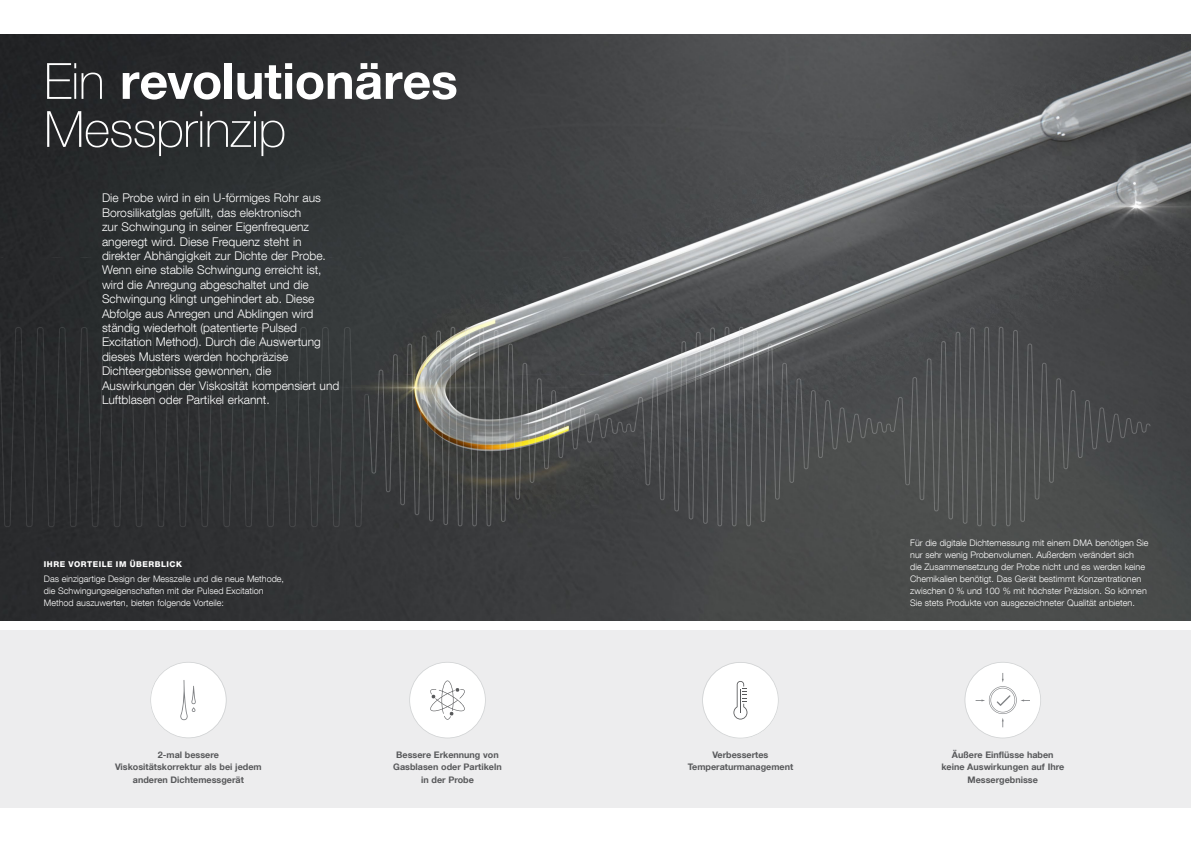
<style>
.page{position:relative;width:1191px;height:842px;background:#fff}
.page>*{position:absolute;margin:0;border:0;box-sizing:border-box;transform-origin:0 0}
.t1{font:100 50px/48px "Helvetica Neue LT Com";letter-spacing:-.015em;color:#fff}
.t2{font:300 12px/14.4px "Helvetica Neue LT Com";color:#fff}
.t3{font:300 9px/12px "Helvetica Neue LT Com";color:#fff}
.t4{font:700 9px/12.5px "Helvetica Neue LT Com";color:#58595b;text-align:center}
.t5{font:800 8px "Helvetica Neue LT Com";letter-spacing:.065em;color:#fff}
.s1{font-weight:700}
</style>
<div class="page">
<div style="left:0;top:631px;width:1191px;height:177px;background:#ededee"></div>
<svg style="left:409px;top:662px;width:77px;height:76px"></svg>
<svg style="left:150px;top:662px;width:77px;height:76px"></svg>
<svg style="left:702px;top:662px;width:76px;height:76px"></svg>
<svg style="left:964px;top:662px;width:77px;height:76px"></svg>
<img style="left:0;top:34px;width:1191px;height:587px">
<svg style="left:0;top:327px;width:369px;height:200px"></svg>
<svg style="left:367px;top:327px;width:522px;height:199px"></svg>
<svg style="left:889px;top:327px;width:262px;height:199px"></svg>
<h1 class="t1" style="left:44px;top:57px;width:415px">Ein <span class="s1">revolutionäres<br></span>Messprinzip</h1>
<p class="t2" style="left:102px;top:191px;width:239px">Die Probe wird in ein U-förmiges Rohr aus Borosilikatglas gefüllt, das elektronisch<br>zur Schwingung in seiner Eigenfrequenz angeregt wird. Diese Frequenz steht in direkter Abhängigkeit zur Dichte der Probe.<br>Wenn eine stabile Schwingung erreicht ist, wird die Anregung abgeschaltet und die Schwingung klingt ungehindert ab. Diese Abfolge aus Anregen und Abklingen wird ständig wiederholt (patentierte Pulsed Excitation Method). Durch die Auswertung dieses Musters werden hochpräzise Dichteergebnisse gewonnen, die Auswirkungen der Viskosität kompensiert und Luftblasen oder Partikel erkannt.</p>
<p class="t5" style="left:44px;top:559px;width:139px">IHRE VORTEILE IM ÜBERBLICK</p>
<p class="t3" style="left:44px;top:572px;width:242px">Das einzigartige Design der Messzelle und die neue Methode, die Schwingungseigenschaften mit der Pulsed Excitation<br>Method auszuwerten, bieten folgende Vorteile:</p>
<p class="t3" style="left:910px;top:536px;width:240px">Für die digitale Dichtemessung mit einem DMA benötigen Sie nur sehr wenig Probenvolumen. Außerdem verändert sich<br>die Zusammensetzung der Probe nicht und es werden keine Chemikalien benötigt. Das Gerät bestimmt Konzentrationen zwischen 0 % und 100 % mit höchster Präzision. So können Sie stets Produkte von ausgezeichneter Qualität anbieten.</p>
<p class="t4" style="left:115px;top:748px;width:148px">2-mal bessere<br>Viskositätskorrektur als bei jedem anderen Dichtemessgerät</p>
<p class="t4" style="left:687px;top:748px;width:107px">Verbessertes<br>Temperaturmanagement</p>
<p class="t4" style="left:941px;top:748px;width:124px">Äußere Einflüsse haben keine Auswirkungen auf Ihre<br>Messergebnisse</p>
<p class="t4" style="left:393px;top:748px;width:110px">Bessere Erkennung von<br>Gasblasen oder Partikeln in der Probe</p>
</div>
